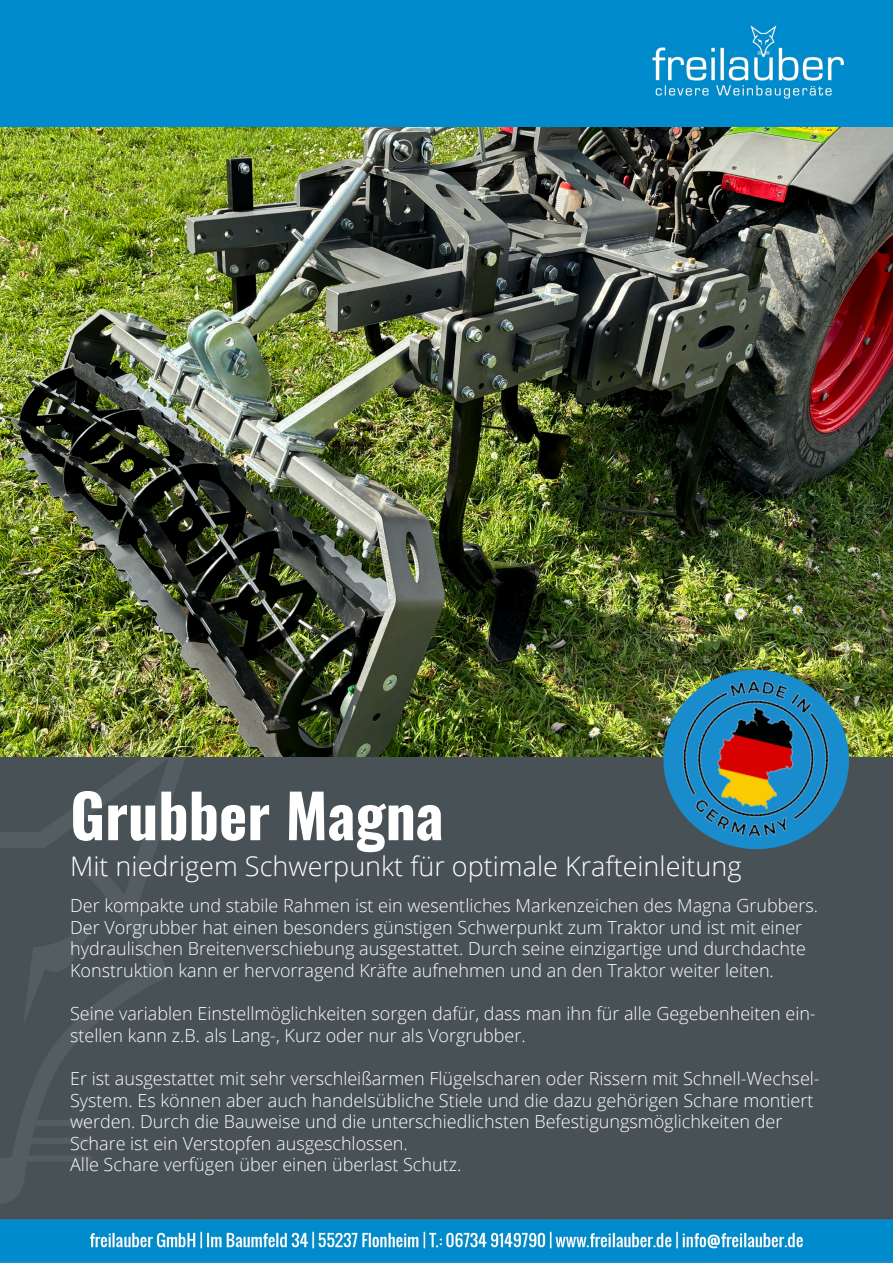
<style>
.page{position:relative;width:893px;height:1263px;background:#fff}
.page>*{position:absolute;margin:0;border:0;box-sizing:border-box;transform-origin:0 0}
.t1{font:700 60px "Oswald";color:#fff}
.t2{font:300 27px "Open Sans";color:#fff}
.t3{font:300 18px/21.6px "Open Sans";color:#fff}
</style>
<div class="page">
<img style="left:0;top:0;width:893px;height:1261px">
<hr style="left:0;top:1261px;width:893px;height:2px;background:#198ccd">
<img style="left:0;top:128px;width:893px;height:629px">
<svg style="left:660px;top:666px;width:192px;height:4px"></svg>
<img style="left:660px;top:670px;width:192px;height:182px">
<p class="t1" style="left:70px;top:784px;width:375px">Grubber Magna</p>
<p class="t2" style="left:70px;top:848px;width:673px">Mit niedrigem Schwerpunkt für optimale Krafteinleitung</p>
<p class="t3" style="left:70px;top:894px;width:749px">Der kompakte und stabile Rahmen ist ein wesentliches Markenzeichen des Magna Grubbers.<br>Der Vorgrubber hat einen besonders günstigen Schwerpunkt zum Traktor und ist mit einer hydraulischen Breitenverschiebung ausgestattet. Durch seine einzigartige und durchdachte Konstruktion kann er hervorragend Kräfte aufnehmen und an den Traktor weiter leiten.</p>
<p class="t3" style="left:70px;top:1002px;width:747px">Seine variablen Einstellmöglichkeiten sorgen dafür, dass man ihn für alle Gegebenheiten ein&shy;stellen kann z.B. als Lang-, Kurz oder nur als Vorgrubber.</p>
<p class="t3" style="left:70px;top:1067px;width:751px">Er ist ausgestattet mit sehr verschleißarmen Flügelscharen oder Rissern mit Schnell-Wechsel-System. Es können aber auch handelsübliche Stiele und die dazu gehörigen Schare montiert werden. Durch die Bauweise und die unterschiedlichsten Befestigungsmöglichkeiten der Schare ist ein Verstopfen ausgeschlossen.</p>
<p class="t3" style="left:70px;top:1153px;width:393px">Alle Schare verfügen über einen überlast Schutz.</p>
</div>
